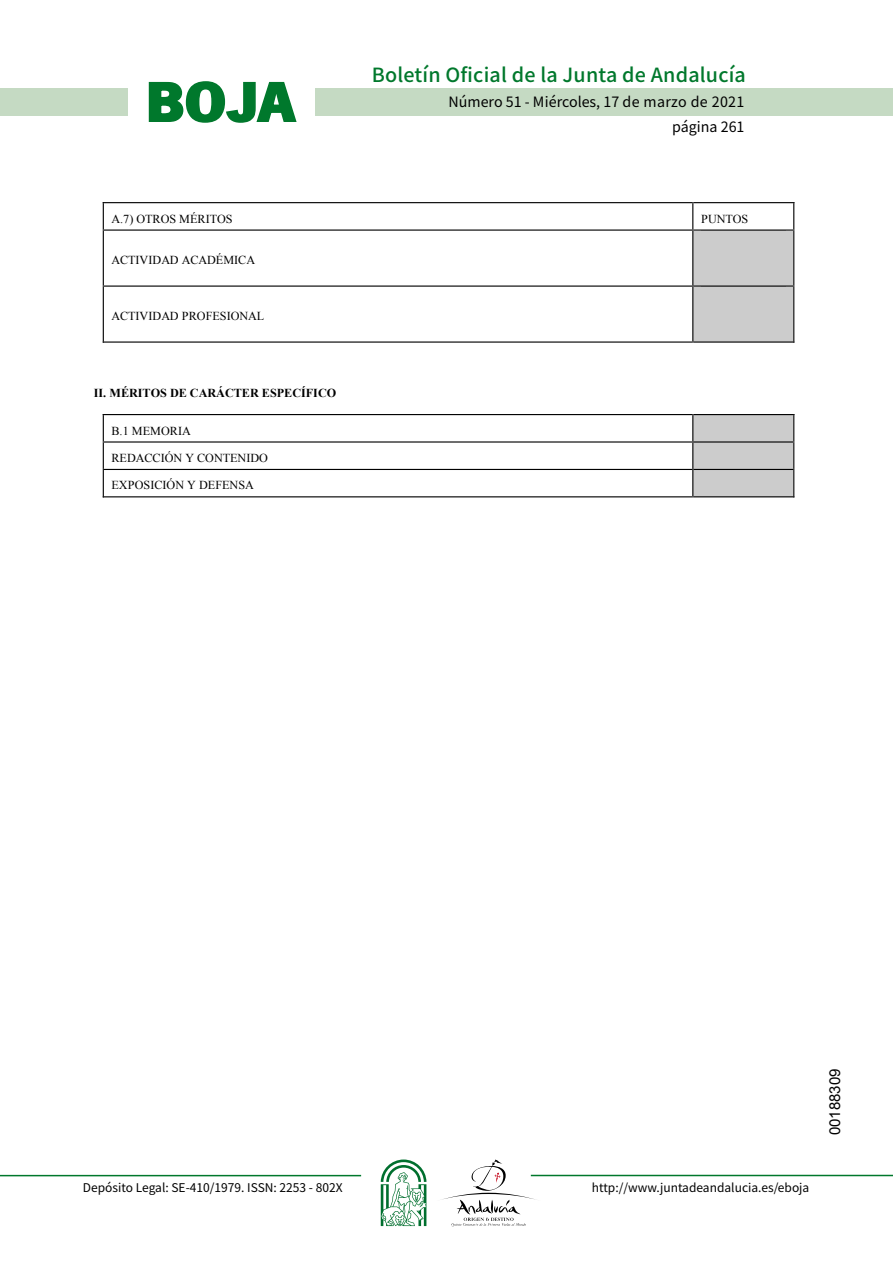
<style>
.page{position:relative;width:893px;height:1263px;background:#fff}
.page>*{position:absolute;margin:0;border:0;box-sizing:border-box;transform-origin:0 0}
.t1{font:700 57.75px "News Got T";color:#00782c;scale:1.14 1}
.t2{font:500 19.5px "Noto Sans HK";letter-spacing:.01em;color:#00782c}
.t3{font:15px "Arial";color:#000}
.t4{font:14.25px/24.5px "Noto Sans HK";color:#000;text-align:right}
.t5{font:12.15px "Times New Roman";color:#000}
.t6{font:700 12.15px "Times New Roman";color:#000}
.t7{font:12px "Noto Sans HK";color:#000}
</style>
<div class="page">
<div style="left:315px;top:88px;width:577px;height:28px;background:#c5dac3"></div>
<div style="left:0;top:88px;width:128px;height:28px;background:#c5dac3"></div>
<hr style="left:0;top:1175px;width:361px;height:1px;background:#00782c">
<hr style="left:531px;top:1175px;width:361px;height:1px;background:#00782c">
<svg style="left:148px;top:81px;width:149px;height:42px"></svg>
<svg style="left:442px;top:1159px;width:100px;height:67px"></svg>
<svg style="left:381px;top:1160px;width:45px;height:66px"></svg>
<hr style="left:104px;top:202px;width:588px;height:1px;background:#000">
<hr style="left:693px;top:202px;width:100px;height:1px;background:#000">
<div style="left:693px;top:231px;width:100px;height:55px;background:#ccc"></div>
<svg style="left:103px;top:202px;width:1px;height:29px"></svg>
<hr style="left:104px;top:230px;width:588px;height:1px;background:#000">
<svg style="left:692px;top:202px;width:1px;height:29px"></svg>
<hr style="left:693px;top:230px;width:100px;height:1px;background:#000">
<svg style="left:793px;top:202px;width:1px;height:29px"></svg>
<hr style="left:103px;top:231px;width:1px;height:55px;background:#000">
<hr style="left:692px;top:231px;width:1px;height:55px;background:#000">
<hr style="left:793px;top:231px;width:1px;height:55px;background:#000">
<div style="left:693px;top:287px;width:100px;height:54px;background:#ccc"></div>
<hr style="left:104px;top:286px;width:588px;height:1px;background:#000">
<hr style="left:693px;top:286px;width:100px;height:1px;background:#000">
<hr style="left:103px;top:287px;width:1px;height:54px;background:#000">
<hr style="left:104px;top:341px;width:588px;height:2px;background:#000">
<hr style="left:692px;top:287px;width:1px;height:54px;background:#000">
<hr style="left:693px;top:341px;width:100px;height:2px;background:#000">
<hr style="left:793px;top:287px;width:1px;height:54px;background:#000">
<div style="left:693px;top:415px;width:100px;height:26px;background:#ccc"></div>
<hr style="left:104px;top:414px;width:588px;height:1px;background:#000">
<hr style="left:693px;top:414px;width:100px;height:1px;background:#000">
<div style="left:693px;top:443px;width:100px;height:26px;background:#ccc"></div>
<hr style="left:104px;top:441px;width:588px;height:2px;background:#000">
<hr style="left:693px;top:441px;width:100px;height:2px;background:#000">
<div style="left:693px;top:470px;width:100px;height:26px;background:#ccc"></div>
<hr style="left:104px;top:469px;width:588px;height:1px;background:#000">
<hr style="left:693px;top:469px;width:100px;height:1px;background:#000">
<svg style="left:103px;top:414px;width:1px;height:83px"></svg>
<hr style="left:104px;top:496px;width:588px;height:1px;background:#000">
<svg style="left:692px;top:414px;width:1px;height:83px"></svg>
<hr style="left:693px;top:496px;width:100px;height:1px;background:#000">
<svg style="left:793px;top:414px;width:1px;height:83px"></svg>
<h1 class="t1" style="left:145px;top:68px;width:133px">BOJA</h1>
<h2 class="t2" style="left:372px;top:64px;width:375px">Boletín Oficial de la Junta de Andalucía</h2>
<p class="t4" style="left:448px;top:90px;width:297px">Número 51 - Miércoles, 17 de marzo de 2021 página 261</p>
<p class="t5" style="left:111px;top:210px;width:123px">A.7) OTROS MÉRITOS</p>
<p class="t5" style="left:701px;top:210px;width:49px">PUNTOS</p>
<p class="t5" style="left:111px;top:252px;width:145px">ACTIVIDAD ACADÉMICA</p>
<p class="t5" style="left:111px;top:308px;width:154px">ACTIVIDAD PROFESIONAL</p>
<p class="t6" style="left:94px;top:385px;width:244px">II. MÉRITOS DE CARÁCTER ESPECÍFICO</p>
<p class="t5" style="left:111px;top:422px;width:81px">B.1 MEMORIA</p>
<p class="t5" style="left:111px;top:450px;width:158px">REDACCIÓN Y CONTENIDO</p>
<p class="t5" style="left:111px;top:477px;width:144px">EXPOSICIÓN Y DEFENSA</p>
<p class="t7" style="left:83px;top:1181px;width:261px">Depósito Legal: SE-410/1979. ISSN: 2253 - 802X</p>
<p class="t7" style="left:592px;top:1181px;width:219px">http://www.juntadeandalucia.es/eboja</p>
<p class="t3" style="left:825px;top:1135px;width:68px;rotate:-90deg">00188309</p>
</div>
